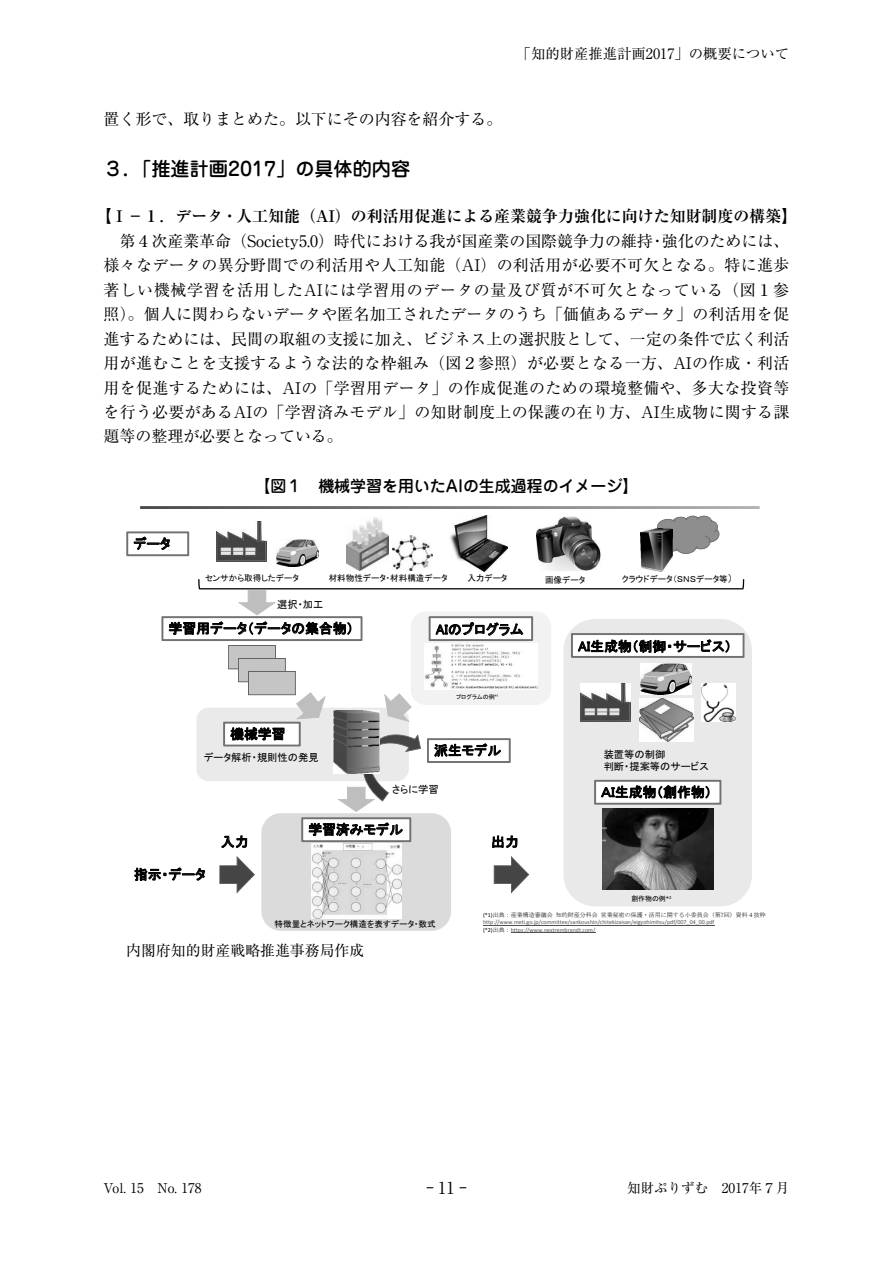
<style>
.page{position:relative;width:893px;height:1263px;background:#fff}
.page>*{position:absolute;margin:0;border:0;box-sizing:border-box;transform-origin:0 0}
.大見出し{font:500 19.2px "Jun 34 Pro";color:#000}
.t1{font:16.5px "Ryumin Pro";color:#000;scale:.4 1}
.ぷり本文{font:15.9px/24.5px "Ryumin Pro";color:#000;text-align:justify}
.中見出し{font:700 15.9px "Ryumin Pro";color:#000}
.t2{font:500 15.9px "Jun 34 Pro";color:#000}
.t3{font:14.85px "Ryumin Pro";color:#000}
.t4{font:14.4px "Ryumin Pro";color:#000}
.t5{font:13.8px "MS P Gothic";letter-spacing:.005em;color:#000}
.t6{font:13.5px "Ryumin Pro";color:#000}
.t7{font:10.35px/12.3px "MS P Gothic";color:#000}
.t8{font:8.55px "MS P Gothic";color:#000}
.t9{font:6.9px "MS P Gothic";color:#000}
.t10{font:6px/7.2px "Calibri";color:#515151}
.t11{font:6px "MS P Gothic";color:#000}
.s1{font-size:10.35px}
.s2{font-family:"Calibri"}
.s3{color:#000}
.s4{font-family:"MS Mincho";color:#000}
</style>
<div class="page">
<img style="left:140px;top:506px;width:620px;height:3px">
<img style="left:217px;top:522px;width:50px;height:39px">
<img style="left:277px;top:539px;width:41px;height:27px">
<svg style="left:126px;top:531px;width:63px;height:25px"></svg>
<img style="left:450px;top:516px;width:58px;height:56px">
<img style="left:536px;top:517px;width:64px;height:54px">
<img style="left:347px;top:517px;width:42px;height:53px">
<img style="left:393px;top:535px;width:39px;height:35px">
<svg style="left:653px;top:515px;width:67px;height:39px"></svg>
<img style="left:640px;top:529px;width:33px;height:43px">
<div style="left:563px;top:619px;width:189px;height:287px;background:#e9e9e9;border-radius:31px"></div>
<img style="left:603px;top:848px;width:110px;height:41px">
<svg style="left:219px;top:856px;width:36px;height:37px"></svg>
<svg style="left:494px;top:856px;width:35px;height:37px"></svg>
<svg style="left:134px;top:867px;width:71px;height:14px"></svg>
<hr style="left:483px;top:925px;width:232px;height:1px;background:#515151">
<hr style="left:511px;top:932px;width:84px;height:1px;background:#515151">
<div style="left:261px;top:813px;width:190px;height:118px;background:#dbdbdb;border-radius:20px"></div>
<img style="left:312px;top:848px;width:89px;height:71px">
<svg style="left:161px;top:579px;width:583px;height:269px"></svg>
<p class="t4" style="left:517px;top:43px;width:274px">「知的財産推進計画2017」の概要について</p>
<p class="ぷり本文" style="left:104px;top:105px;width:400px">置く形で、取りまとめた。以下にその内容を紹介する。</p>
<p class="大見出し" style="left:104px;top:154px;width:308px">３．「推進計画2017」の具体的内容</p>
<p class="中見出し" style="left:96px;top:204px;width:703px">【Ⅰ－１．データ・人工知能（AI）の利活用促進による産業競争力強化に向けた知財制度の構築】</p>
<p class="ぷり本文" style="left:104px;top:228px;width:687px;text-indent:16px">第４次産業革命（Society5.0）時代における我が国産業の国際競争力の維持・強化のためには、様々なデータの異分野間での利活用や人工知能（AI）の利活用が必要不可欠となる。特に進歩著しい機械学習を活用したAIには学習用のデータの量及び質が不可欠となっている（図１参照）。個人に関わらないデータや匿名加工されたデータのうち「価値あるデータ」の利活用を促進するためには、民間の取組の支援に加え、ビジネス上の選択肢として、一定の条件で広く利活用が進むことを支援するような法的な枠組み（図２参照）が必要となる一方、AIの作成・利活用を促進するためには、AIの「学習用データ」の作成促進のための環境整備や、多大な投資等を行う必要があるAIの「学習済みモデル」の知財制度上の保護の在り方、AI生成物に関する課題等の整理が必要となっている。</p>
<p class="t2" style="left:255px;top:474px;width:385px">【図１　機械学習を用いたAIの生成過程のイメージ】</p>
<p class="t5" style="left:133px;top:537px;width:39px">データ</p>
<p class="t8" style="left:329px;top:574px;width:120px">材料物性データ・材料構造データ</p>
<p class="t8" style="left:467px;top:574px;width:42px">入力データ</p>
<p class="t8" style="left:545px;top:575px;width:42px">画像データ</p>
<p class="t8" style="left:622px;top:575px;width:113px">クラウドデータ（ＳＮＳデータ等<span class="s1">）</span></p>
<p class="t5" style="left:169px;top:621px;width:186px">学習用データ（データの集合物）</p>
<p class="t8" style="left:205px;top:574px;width:95px">センサから取得したデータ</p>
<p class="t7" style="left:277px;top:598px;width:48px">選択・加工</p>
<p class="t5" style="left:436px;top:622px;width:89px">AIのプログラム</p>
<p class="t5" style="left:230px;top:727px;width:57px">機械学習</p>
<p class="t7" style="left:204px;top:751px;width:116px">データ解析・規則性の発見</p>
<p class="t11" style="left:456px;top:694px;width:44px">プログラムの例<sup>*1</sup></p>
<p class="t5" style="left:434px;top:743px;width:69px">派生モデル</p>
<p class="t7" style="left:392px;top:783px;width:48px">さらに学習</p>
<p class="t5" style="left:134px;top:867px;width:73px">指示・データ</p>
<p class="t5" style="left:221px;top:835px;width:29px">入力</p>
<p class="t5" style="left:308px;top:823px;width:96px">学習済みモデル</p>
<p class="t5" style="left:491px;top:835px;width:29px">出力</p>
<p class="t5" style="left:578px;top:639px;width:155px">AI生成物（制御・サービス）</p>
<p class="t7" style="left:604px;top:748px;width:107px">装置等の制御<br>判断・提案等のサービス</p>
<p class="t5" style="left:601px;top:785px;width:112px">ＡＩ生成物（創作物）</p>
<p class="t9" style="left:631px;top:895px;width:42px">創作物の例<span class="s2">*</span><sup>2</sup></p>
<p class="t8" style="left:275px;top:920px;width:163px">特徴量とネットワーク構造を表すデータ・数式</p>
<p class="t3" style="left:126px;top:939px;width:240px">内閣府知的財産戦略推進事務局作成</p>
<p class="t10" style="left:483px;top:911px;width:284px"><span class="s3">(*1)</span><span class="s4">出典：産業構造審議会知的財産分科会営業秘密の保護・活用に関する小委員会（第7回）資料４抜粋</span>http://www.meti.go.jp/committee/sankoushin/chitekizaisan/eigyohimitsu/pdf/007_04_00.pdf<br><span class="s3">(*2)</span><span class="s4">出典：</span>https://www.nextrembrandt.com/</p>
<p class="t6" style="left:104px;top:1177px;width:100px">Vol. 15　No. 178</p>
<p class="t1" style="left:427px;top:1174px;width:100px">― 11―</p>
<p class="t6" style="left:627px;top:1177px;width:163px">知財ぷりずむ　2017年７月</p>
</div>
